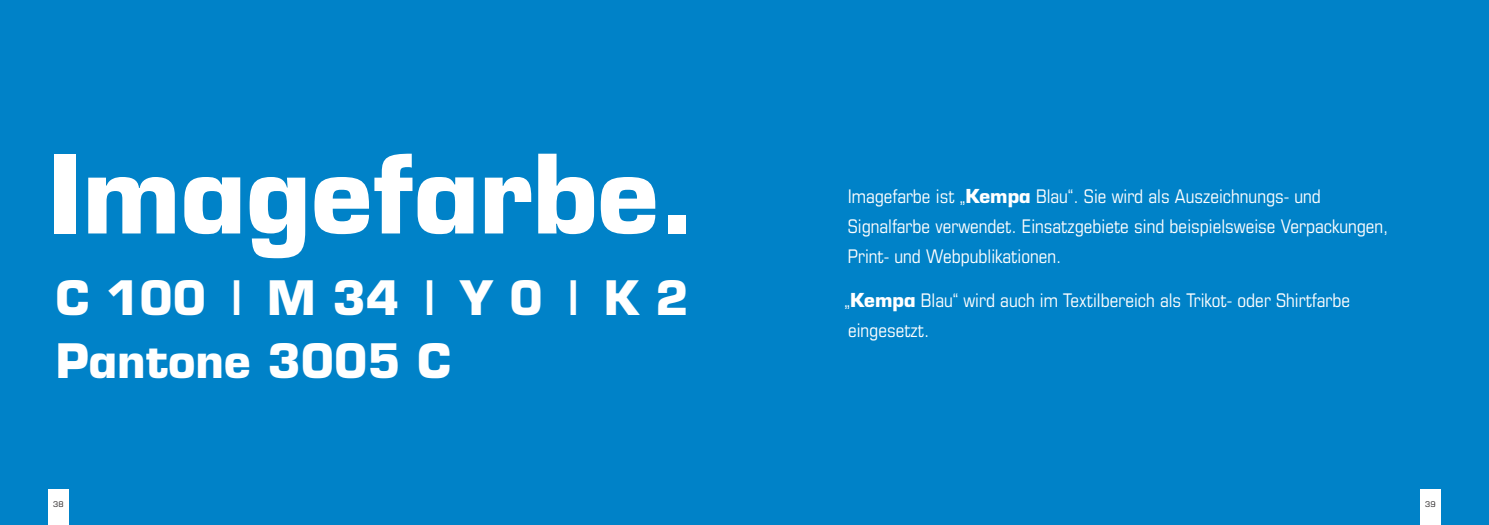
<style>
.page{position:relative;width:1489px;height:525px;background:#fff}
.page>*{position:absolute;margin:0;border:0;box-sizing:border-box;transform-origin:0 0}
.t1{font:700 106.25px "Kempastile";color:#fff}
.t2{font:700 46.25px/62px "Kempastile";color:#fff}
.t3{font:condensed 18.75px/30px "Eurostile";color:#fff}
.t4{font:7.5px "Eurostile";color:#231f20}
.s1{font-family:"Kempastile";font-weight:700;font-stretch:normal}
</style>
<div class="page">
<div style="left:0;top:0;width:1488px;height:524px;background:#0082c8"></div>
<div style="left:48px;top:489px;width:21px;height:35px;background:#fff"></div>
<div style="left:1419px;top:489px;width:21px;height:35px;background:#fff"></div>
<h1 class="t1" style="left:48px;top:128px;width:650px">Imagefarbe.</h1>
<h2 class="t2" style="left:56px;top:267px;width:634px">C 100 | M 34 | Y 0 | K 2<br>Pantone 3005 C</h2>
<p class="t3" style="left:847px;top:181px;width:542px">Imagefarbe ist „<span class="s1">Kempa</span> Blau“. Sie wird als Auszeichnungs- und<br>Signalfarbe verwendet. Einsatzgebiete sind beispielsweise Verpackungen,<br>Print- und Webpublikationen.</p>
<p class="t3" style="left:844px;top:285px;width:507px">„<span class="s1">Kempa</span> Blau“ wird auch im Textilbereich als Trikot- oder Shirtfarbe eingesetzt.</p>
<p class="t4" style="left:53px;top:499px;width:12px">38</p>
<p class="t4" style="left:1425px;top:499px;width:12px">39</p>
</div>
